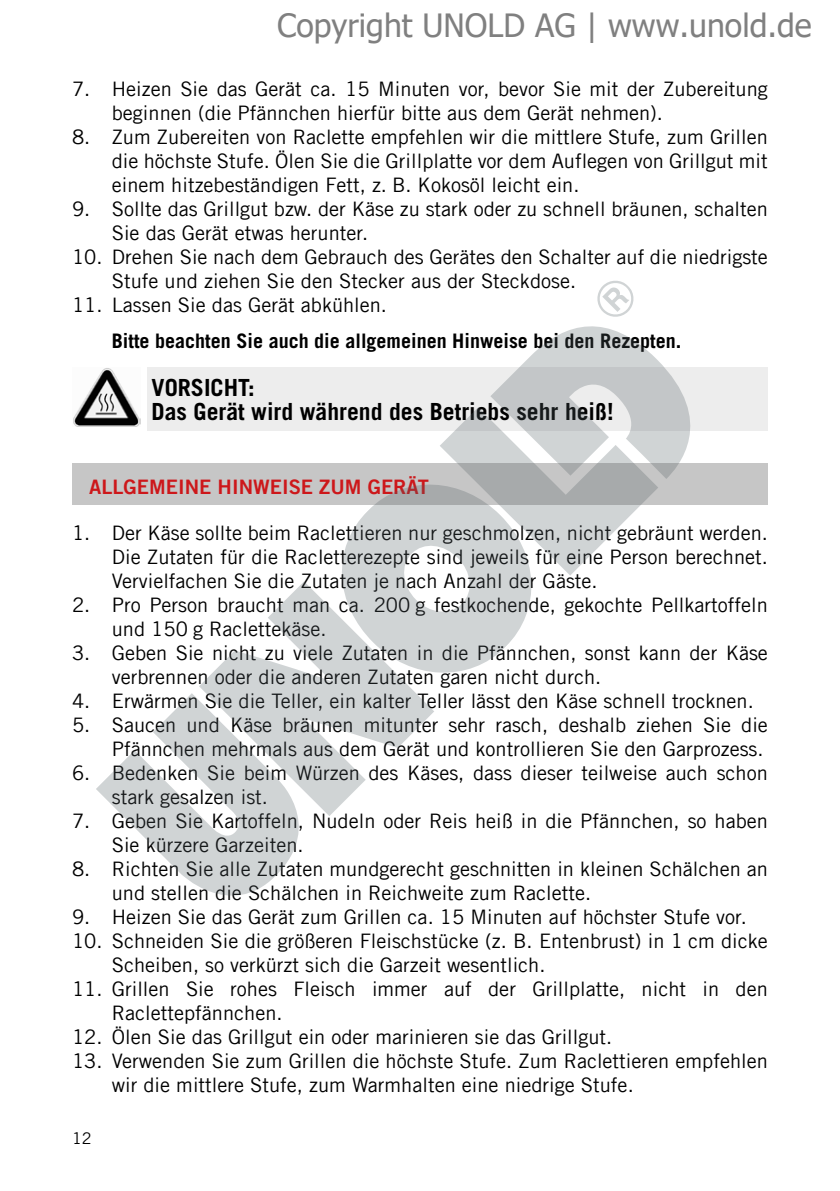
<style>
.page{position:relative;width:840px;height:1191px;background:#fff}
.page>*{position:absolute;margin:0;border:0;box-sizing:border-box;transform-origin:0 0}
.t1{font:32px "Tahoma";color:#808080}
.t2{font:700 23.6px/24px "Trade Gothic LT Com";color:#000}
.t3{font:20px/24px "Trade Gothic LT Com";color:#000}
.t4{font:700 20px "Trade Gothic LT Com";color:#000}
.t5{font:20px "Trade Gothic LT Com Bd 2";color:#cd171a}
.t6{font:16px "Trade Gothic LT Com";color:#000}
</style>
<div class="page">
<div style="left:147px;top:367px;width:620px;height:64px;background:#ededed"></div>
<div style="left:72px;top:463px;width:695px;height:42px;background:#c6c6c6"></div>
<img style="left:73px;top:368px;width:67px;height:59px">
<svg style="left:530px;top:326px;width:161px;height:153px"></svg>
<svg style="left:440px;top:357px;width:218px;height:219px"></svg>
<svg style="left:342px;top:447px;width:226px;height:226px;fill:#d0d4d5"></svg>
<svg style="left:199px;top:581px;width:235px;height:235px;fill:#d0d4d5"></svg>
<svg style="left:96px;top:690px;width:231px;height:206px;fill:#d0d4d5"></svg>
<svg style="left:597px;top:280px;width:37px;height:37px"></svg>
<h1 class="t1" style="left:277px;top:4px;width:535px">Copyright UNOLD AG | www.unold.de</h1>
<p class="t3" style="left:112px;top:77px;width:657px;text-indent:-40px">7. Heizen Sie das Gerät ca. 15 Minuten vor, bevor Sie mit der Zubereitung beginnen (die Pfännchen hierfür bitte aus dem Gerät nehmen).</p>
<p class="t3" style="left:112px;top:125px;width:657px;text-align:justify;text-indent:-40px">8. Zum Zubereiten von Raclette empfehlen wir die mittlere Stufe, zum Grillen die höchste Stufe. Ölen Sie die Grillplatte vor dem Auflegen von Grillgut mit einem hitzebeständigen Fett, z. B. Kokosöl leicht ein.</p>
<p class="t3" style="left:112px;top:197px;width:657px;text-indent:-40px">9. Sollte das Grillgut bzw. der Käse zu stark oder zu schnell bräunen, schalten<br>Sie das Gerät etwas herunter.</p>
<p class="t3" style="left:112px;top:245px;width:657px;text-indent:-40px">10. Drehen Sie nach dem Gebrauch des Gerätes den Schalter auf die niedrigste<br>Stufe und ziehen Sie den Stecker aus der Steckdose.</p>
<p class="t3" style="left:72px;top:293px;width:316px">11. Lassen Sie das Gerät abkühlen.</p>
<p class="t4" style="left:112px;top:329px;width:570px">Bitte beachten Sie auch die allgemeinen Hinweise bei den Rezepten.</p>
<p class="t2" style="left:151px;top:375px;width:463px">VORSICHT:<br>Das Gerät wird während des Betriebs sehr heiß!</p>
<p class="t5" style="left:89px;top:474px;width:341px">ALLGEMEINE HINWEISE ZUM GERÄT</p>
<p class="t3" style="left:112px;top:521px;width:657px;text-align:justify;text-indent:-40px">1. Der Käse sollte beim Raclettieren nur geschmolzen, nicht gebräunt werden.<br>Die Zutaten für die Racletterezepte sind jeweils für eine Person berechnet.<br>Vervielfachen Sie die Zutaten je nach Anzahl der Gäste.</p>
<p class="t3" style="left:112px;top:593px;width:657px;text-indent:-40px">2. Pro Person braucht man ca. 200 g festkochende, gekochte Pellkartoffeln und 150 g Raclettekäse.</p>
<p class="t3" style="left:112px;top:641px;width:657px;text-indent:-40px">3. Geben Sie nicht zu viele Zutaten in die Pfännchen, sonst kann der Käse verbrennen oder die anderen Zutaten garen nicht durch.</p>
<p class="t3" style="left:72px;top:689px;width:682px">4. Erwärmen Sie die Teller, ein kalter Teller lässt den Käse schnell trocknen.</p>
<p class="t3" style="left:72px;top:713px;width:697px;text-align:right">5. Saucen und Käse bräunen mitunter sehr rasch, deshalb ziehen Sie die<br>Pfännchen mehrmals aus dem Gerät und kontrollieren Sie den Garprozess.</p>
<p class="t3" style="left:112px;top:761px;width:657px;text-indent:-40px">6. Bedenken Sie beim Würzen des Käses, dass dieser teilweise auch schon stark gesalzen ist.</p>
<p class="t3" style="left:112px;top:809px;width:657px;text-indent:-40px">7. Geben Sie Kartoffeln, Nudeln oder Reis heiß in die Pfännchen, so haben<br>Sie kürzere Garzeiten.</p>
<p class="t3" style="left:112px;top:857px;width:657px;text-indent:-40px">8. Richten Sie alle Zutaten mundgerecht geschnitten in kleinen Schälchen an und stellen die Schälchen in Reichweite zum Raclette.</p>
<p class="t3" style="left:72px;top:905px;width:675px">9. Heizen Sie das Gerät zum Grillen ca. 15 Minuten auf höchster Stufe vor.</p>
<p class="t3" style="left:112px;top:929px;width:657px;text-indent:-40px">10. Schneiden Sie die größeren Fleischstücke (z. B. Entenbrust) in 1 cm dicke<br>Scheiben, so verkürzt sich die Garzeit wesentlich.</p>
<p class="t3" style="left:112px;top:977px;width:657px;text-indent:-40px">11. Grillen Sie rohes Fleisch immer auf der Grillplatte, nicht in den<br>Raclettepfännchen.</p>
<p class="t3" style="left:72px;top:1025px;width:541px">12. Ölen Sie das Grillgut ein oder marinieren sie das Grillgut.</p>
<p class="t3" style="left:112px;top:1049px;width:657px;text-indent:-40px">13. Verwenden Sie zum Grillen die höchste Stufe. Zum Raclettieren empfehlen wir die mittlere Stufe, zum Warmhalten eine niedrige Stufe.</p>
<p class="t6" style="left:72px;top:1128px;width:21px">12</p>
</div>
